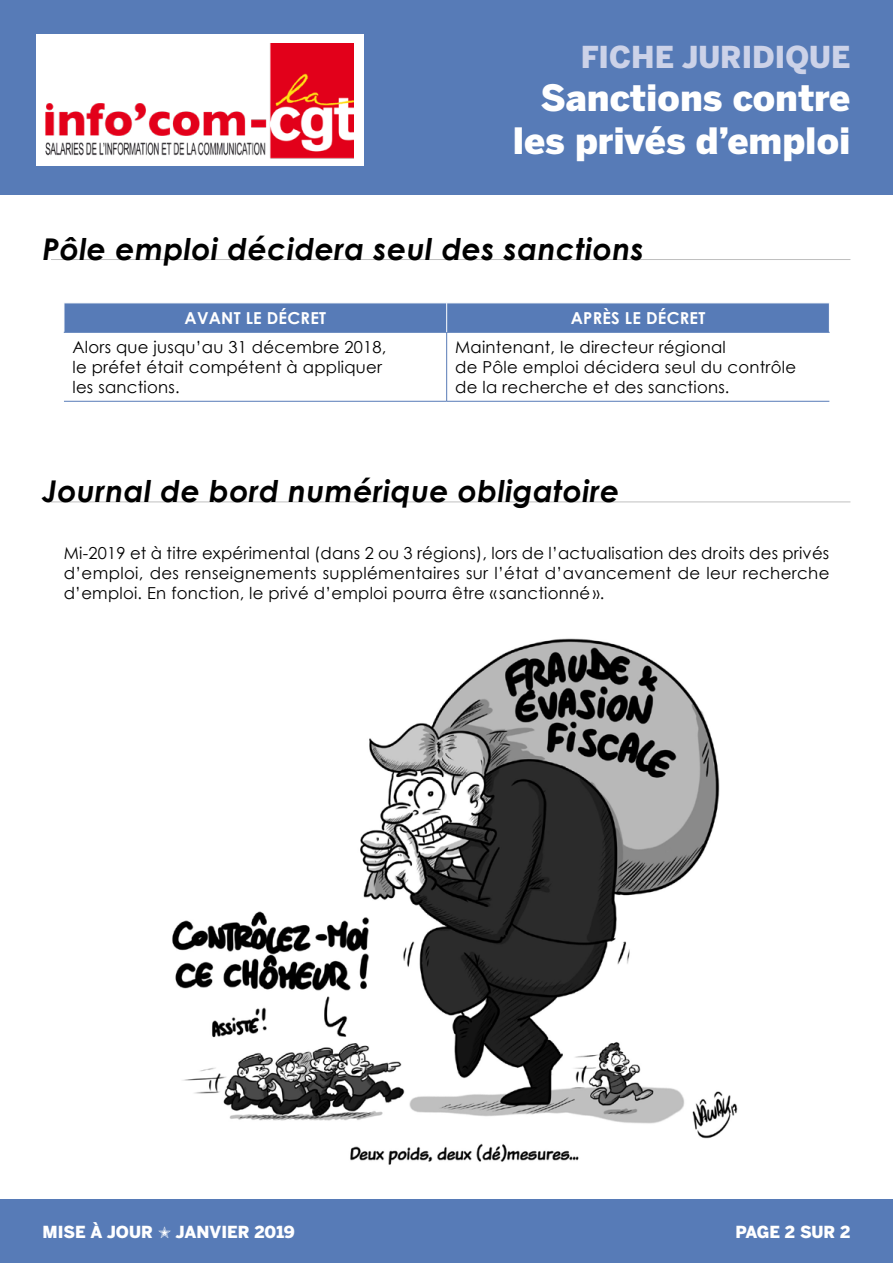
<style>
.page{position:relative;width:893px;height:1263px;background:#fff}
.page>*{position:absolute;margin:0;border:0;box-sizing:border-box;transform-origin:0 0}
.t1{font:900 36px/43.2px "Benton Sans";color:#fff;text-align:right}
._1_Titre{font:italic 700 30px "Century Gothic";letter-spacing:.015em;color:#000}
.t2{font:900 30px "Benton Sans";color:#ccd2e8}
._3_Texte{font:16.5px/19.8px "Century Gothic";letter-spacing:.015em;color:#000}
.t3{font:900 16.5px "Benton Sans";color:#fff}
._3_Texte-2{font:700 16.5px "Century Gothic";letter-spacing:.015em;color:#fff}
</style>
<div class="page">
<div style="left:0;top:0;width:893px;height:195px;background:#577bb7"></div>
<div style="left:0;top:1199px;width:893px;height:64px;background:#577bb7"></div>
<div style="left:36px;top:34px;width:328px;height:132px;background:#fff"></div>
<img style="left:45px;top:43px;width:309px;height:116px">
<hr style="left:51px;top:259px;width:799px;height:1px;background:#c0c0c0">
<hr style="left:51px;top:501px;width:799px;height:1px;background:#c0c0c0">
<hr style="left:446px;top:332px;width:1px;height:69px;background:#577bb7">
<hr style="left:64px;top:332px;width:383px;height:1px;background:#577bb7">
<hr style="left:447px;top:332px;width:383px;height:1px;background:#577bb7">
<hr style="left:64px;top:401px;width:383px;height:1px;background:#577bb7">
<hr style="left:447px;top:401px;width:382px;height:1px;background:#577bb7">
<div style="left:64px;top:303px;width:766px;height:29px;background:#577bb7"></div>
<img style="left:172px;top:638px;width:566px;height:527px">
<h2 class="t2" style="left:581px;top:39px;width:271px">FICHE JURIDIQUE</h2>
<h1 class="t1" style="left:513px;top:76px;width:339px">Sanctions contre les privés d’emploi</h1>
<p class="_1_Titre" style="left:43px;top:226px;width:603px">Pôle emploi décidera seul des sanctions</p>
<p class="_3_Texte-2" style="left:185px;top:305px;width:143px">AVANT LE DÉCRET</p>
<p class="_3_Texte-2" style="left:571px;top:305px;width:136px">APRÈS LE DÉCRET</p>
<p class="_3_Texte" style="left:72px;top:337px;width:316px">Alors que jusqu’au 31 décembre 2018, le préfet était compétent à appliquer les sanctions.</p>
<p class="_3_Texte" style="left:455px;top:337px;width:342px">Maintenant, le directeur régional<br>de Pôle emploi décidera seul du contrôle de la recherche et des sanctions.</p>
<p class="_1_Titre" style="left:43px;top:469px;width:578px">Journal de bord numérique obligatoire</p>
<p class="_3_Texte" style="left:64px;top:543px;width:767px;text-align:justify">Mi-2019 et à titre expérimental (dans 2 ou 3 régions), lors de l’actualisation des droits des privés d’emploi, des renseignements supplémentaires sur l’état d’avancement de leur recherche d’emploi. En fonction, le privé d’emploi pourra être « sanctionné».</p>
<p class="t3" style="left:43px;top:1222px;width:112px">MISE À JOUR</p>
<p class="t3" style="left:176px;top:1222px;width:121px">JANVIER 2019</p>
<p class="t3" style="left:735px;top:1222px;width:117px">PAGE 2 SUR 2</p>
</div>
